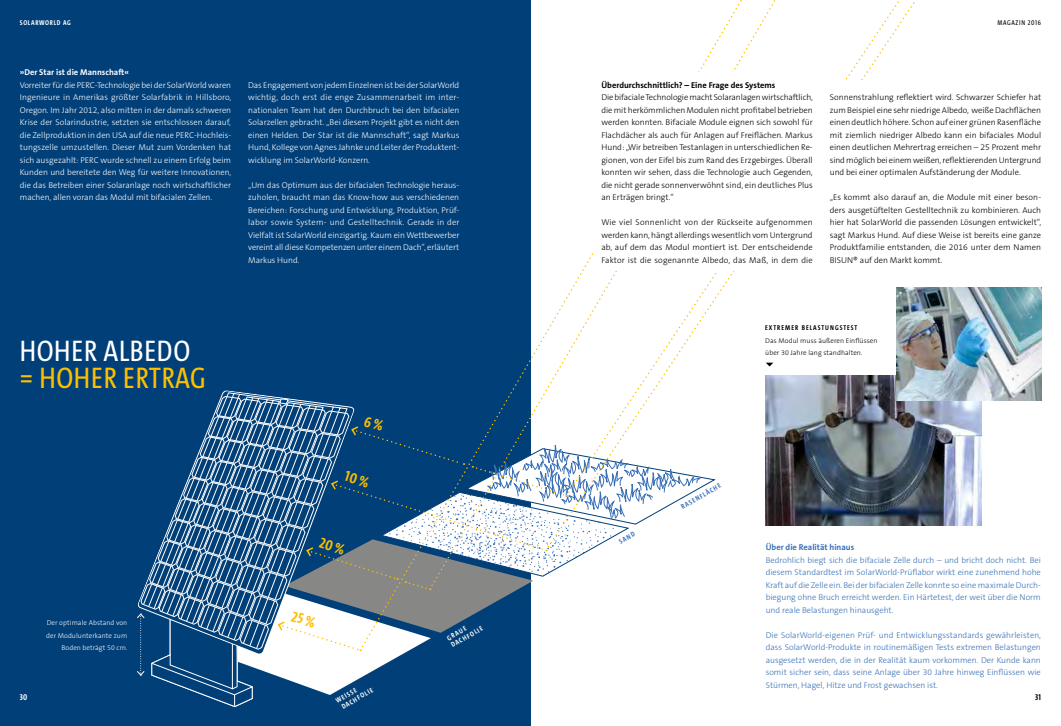
<style>
.page{position:relative;width:1061px;height:726px;background:#fff}
.page>*{position:absolute;margin:0;border:0;box-sizing:border-box;transform-origin:0 0}
.t1{font:30px "The Sans Cd LF5 Plain";letter-spacing:.02em;color:#fcbf00}
.t2{font:30px "The Sans Cd LF5 Plain";letter-spacing:.025em;color:#fff}
.t3{font:300 8.5px/12.5px "The Sans B W3";color:#000;text-align:justify}
.t4{font:300 8.5px/12.5px "The Sans B W3";color:#fff;text-align:justify}
.t5{font:300 8.5px/12.5px "The Sans B W3";color:#3870b7;text-align:justify}
.t6{font:700 8.5px "The Sans B W7";color:#000}
.t7{font:700 8.5px "The Sans B W7";color:#fff}
.t8{font:700 8.5px "The Sans B W7";color:#3870b7}
.t9{font:700 8.5px "The Sans Cd LF7";color:#000}
.t10{font:700 8.5px "The Sans Cd LF7";color:#fff}
.t11{font:300 7px/12.5px "The Sans B W3";letter-spacing:.01em;color:#fff;text-align:right}
.t12{font:300 7px/12.5px "The Sans B W3";letter-spacing:.01em;color:#000}
.t13{font:700 7px/8px "The Sans Cd LF7";letter-spacing:.1em;color:#fff}
.t14{font:700 7px "The Sans Cd LF7";letter-spacing:.15em;color:#000}
.t15{font:700 7px "The Sans Cd LF7";color:#3870b7}
.t16{font:7px "The Sans Cd LF5 Plain";letter-spacing:.1em;color:#000}
</style>
<div class="page">
<div style="left:0;top:0;width:530px;height:726px;background:#003f78"></div>
<img style="left:815px;top:494px;width:167px;height:32px">
<img style="left:1022px;top:288px;width:18px;height:112px">
<img style="left:815px;top:1px;width:207px;height:493px">
<svg style="left:512px;top:0;width:303px;height:526px"></svg>
<div style="left:592px;top:72px;width:227px;height:199px;background:#fff"></div>
<div style="left:819px;top:80px;width:241px;height:190px;background:#fff"></div>
<svg style="left:137px;top:392px;width:578px;height:315px"></svg>
<p class="t13" style="left:20px;top:19px;width:52px">SOLARWORLD AG</p>
<p class="t7" style="left:20px;top:67px;width:110px">»Der Star ist die Mannschaft«</p>
<p class="t4" style="left:20px;top:78px;width:213px">Vorreiter für die PERC-Technologie bei der SolarWorld waren Ingenieure in Amerikas größter Solarfabrik in Hillsboro, Oregon. Im Jahr 2012, also mitten in der damals schweren Krise der Solarindustrie, setzten sie entschlossen darauf, die Zellproduktion in den USA auf die neue PERC-Hochleis&shy;tungszelle umzustellen. Dieser Mut zum Vordenken hat sich ausgezahlt: PERC wurde schnell zu einem Erfolg beim Kunden und bereitete den Weg für weitere Innovationen, die das Betreiben einer Solaranlage noch wirtschaftlicher machen, allen voran das Modul mit bifacialen Zellen.</p>
<p class="t4" style="left:248px;top:78px;width:213px">Das Engagement von jedem Einzelnen ist bei der SolarWorld wichtig, doch erst die enge Zusammenarbeit im inter&shy;nationalen Team hat den Durchbruch bei den bifacialen Solarzellen gebracht. „Bei diesem Projekt gibt es nicht den einen Helden. Der Star ist die Mannschaft“, sagt Markus Hund, Kollege von Agnes Jahnke und Leiter der Produktent&shy;wicklung im SolarWorld-Konzern.</p>
<p class="t4" style="left:248px;top:178px;width:213px">„Um das Optimum aus der bifacialen Technologie heraus&shy;zuholen, braucht man das Know-how aus verschiedenen Bereichen: Forschung und Entwicklung, Produktion, Prüf&shy;labor sowie System- und Gestelltechnik. Gerade in der Vielfalt ist SolarWorld einzigartig. Kaum ein Wettbewerber vereint all diese Kompetenzen unter einem Dach“, erläutert Markus Hund.</p>
<h1 class="t2" style="left:20px;top:331px;width:172px">HOHER ALBEDO</h1>
<h1 class="t1" style="left:20px;top:358px;width:187px">= HOHER ERTRAG</h1>
<p class="t10" style="left:20px;top:692px;width:9px">30</p>
<p class="t11" style="left:46px;top:616px;width:83px">Der optimale Abstand von der Modulunterkante zum<br>Boden beträgt 50 cm.</p>
<p class="t13" style="left:336px;top:696px;width:37px;text-indent:-2px;rotate:-30deg">WEISSE<br>DACHFOLIE</p>
<p class="t13" style="left:445px;top:635px;width:37px;rotate:-30deg">GRAUE<br>DACHFOLIE</p>
<p class="t16" style="left:997px;top:18px;width:45px">MAGAZIN 2016</p>
<p class="t6" style="left:601px;top:79px;width:175px">Überdurchschnittlich? – Eine Frage des Systems</p>
<p class="t3" style="left:601px;top:91px;width:213px">Die bifaciale Technologie macht Solaranlagen wirtschaftlich, die mit herkömmlichen Modulen nicht profitabel betrieben werden konnten. Bifaciale Module eignen sich sowohl für Flachdächer als auch für Anlagen auf Freiflächen. Markus Hund: „Wir betreiben Testanlagen in unterschiedlichen Re&shy;gionen, von der Eifel bis zum Rand des Erzgebirges. Überall konnten wir sehen, dass die Technologie auch Gegenden, die nicht gerade sonnenverwöhnt sind, ein deutliches Plus an Erträgen bringt.“</p>
<p class="t3" style="left:601px;top:216px;width:213px">Wie viel Sonnenlicht von der Rückseite aufgenommen werden kann, hängt allerdings wesentlich vom Untergrund ab, auf dem das Modul montiert ist. Der entscheidende Faktor ist die sogenannte Albedo, das Maß, in dem die</p>
<p class="t3" style="left:829px;top:91px;width:213px">Sonnenstrahlung reflektiert wird. Schwarzer Schiefer hat zum Beispiel eine sehr niedrige Albedo, weiße Dachflächen einen deutlich höhere. Schon auf einer grünen Rasenfläche mit ziemlich niedriger Albedo kann ein bifaciales Modul einen deutlichen Mehrertrag erreichen – 25 Prozent mehr sind möglich bei einem weißen, reflektierenden Untergrund und bei einer optimalen Aufständerung der Module.</p>
<p class="t3" style="left:829px;top:191px;width:213px">„Es kommt also darauf an, die Module mit einer beson&shy;ders ausgetüftelten Gestelltechnik zu kombinieren. Auch hier hat SolarWorld die passenden Lösungen entwickelt“, sagt Markus Hund. Auf diese Weise ist bereits eine ganze Produktfamilie entstanden, die 2016 unter dem Namen BISUN® auf den Markt kommt.</p>
<p class="t14" style="left:765px;top:323px;width:94px">EXTREMER BELASTUNGSTEST</p>
<p class="t12" style="left:765px;top:334px;width:114px">Das Modul muss äußeren Einflüssen über 30 Jahre lang standhalten.</p>
<p class="t15" style="left:617px;top:538px;width:18px;rotate:-30deg">SAND</p>
<p class="t15" style="left:679px;top:503px;width:46px;rotate:-30deg">RASENFLÄCHE</p>
<p class="t8" style="left:765px;top:542px;width:90px">Über die Realität hinaus</p>
<p class="t5" style="left:765px;top:553px;width:276px">Bedrohlich biegt sich die bifaciale Zelle durch – und bricht doch nicht. Bei diesem Standardtest im SolarWorld-Prüflabor wirkt eine zunehmend hohe Kraft auf die Zelle ein. Bei der bifacialen Zelle konnte so eine maximale Durch&shy;biegung ohne Bruch erreicht werden. Ein Härtetest, der weit über die Norm und reale Belastungen hinausgeht.</p>
<p class="t5" style="left:765px;top:628px;width:277px">Die SolarWorld-eigenen Prüf- und Entwicklungsstandards gewährleisten, dass SolarWorld-Produkte in routinemäßigen Tests extremen Belastungen ausgesetzt werden, die in der Realität kaum vorkommen. Der Kunde kann somit sicher sein, dass seine Anlage über 30 Jahre hinweg Einflüssen wie Stürmen, Hagel, Hitze und Frost gewachsen ist.</p>
<p class="t9" style="left:1034px;top:692px;width:7px">31</p>
</div>
